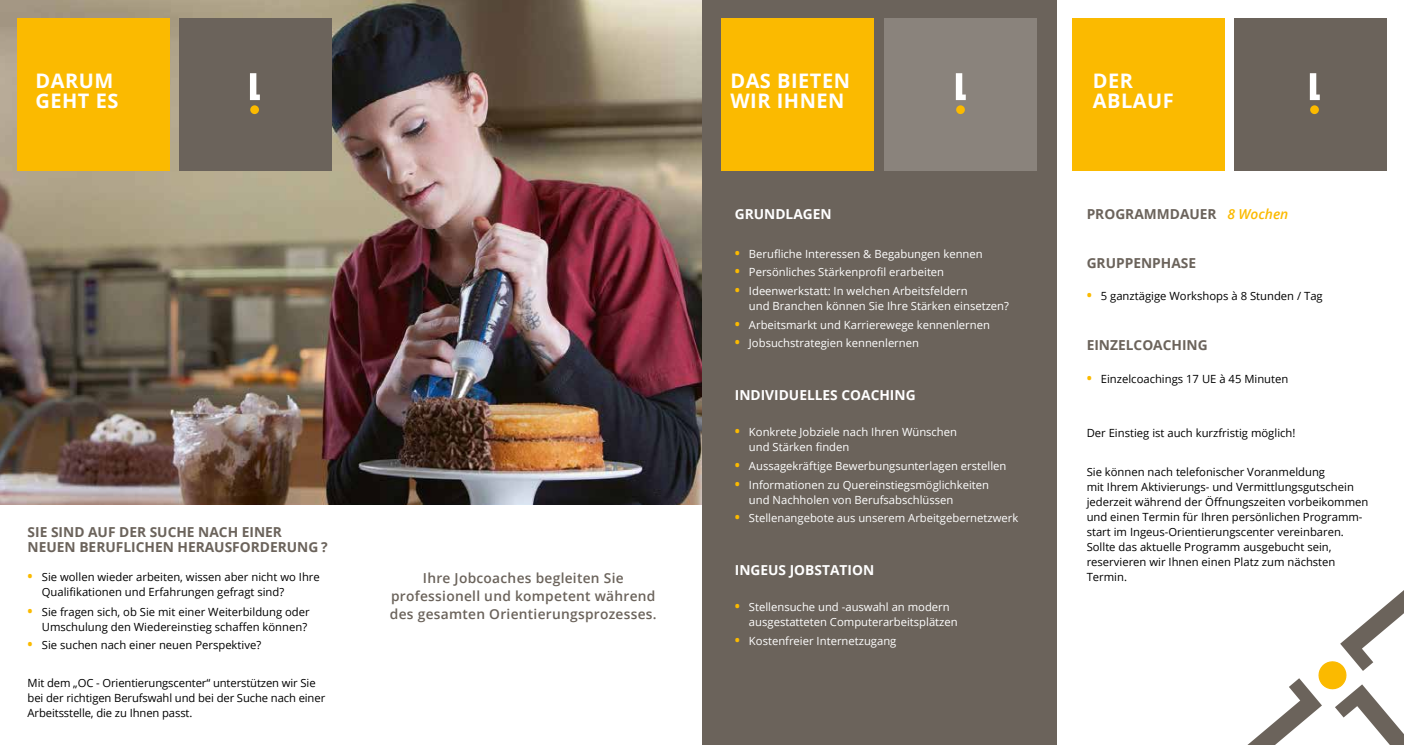
<style>
.page{position:relative;width:1404px;height:745px;background:#fff}
.page>*{position:absolute;margin:0;border:0;box-sizing:border-box;transform-origin:0 0}
.t1{font:700 20px/20px "Open Sans";letter-spacing:.025em;color:#fff}
.t2{font:700 13.75px/15px "Open Sans";color:#6b635b}
.t3{font:600 13.75px/17.5px "Open Sans";letter-spacing:.02em;color:#6b635b;text-align:center}
.t4{font:700 13.75px "Open Sans";color:#fff}
.t5{font:11.25px/15px "Open Sans";color:#000}
.t6{font:11.25px/15px "Open Sans";color:#fff}
.s1{font-weight:700;font-size:13.75px;color:#fbba00}
.s2{font-weight:600;font-style:italic;color:#fbba00}
</style>
<div class="page">
<img style="left:0;top:0;width:702px;height:504px">
<div style="left:702px;top:0;width:354px;height:744px;background:#6b635b"></div>
<div style="left:18px;top:18px;width:152px;height:152px;background:#fbba00"></div>
<div style="left:721px;top:18px;width:152px;height:152px;background:#fbba00"></div>
<div style="left:884px;top:18px;width:152px;height:152px;background:#8a837c"></div>
<div style="left:179px;top:18px;width:152px;height:152px;background:#6b635b"></div>
<div style="left:1071px;top:18px;width:153px;height:152px;background:#fbba00"></div>
<div style="left:1234px;top:18px;width:152px;height:152px;background:#6b635b"></div>
<svg style="left:1248px;top:591px;width:155px;height:153px"></svg>
<svg style="left:955px;top:73px;width:10px;height:27px"></svg>
<div style="left:956px;top:105px;width:8px;height:9px;background:#fbba00;border-radius:50%"></div>
<svg style="left:250px;top:73px;width:10px;height:27px"></svg>
<div style="left:250px;top:105px;width:9px;height:9px;background:#fbba00;border-radius:50%"></div>
<svg style="left:1309px;top:73px;width:10px;height:27px"></svg>
<svg style="left:1309px;top:105px;width:9px;height:9px"></svg>
<h1 class="t1" style="left:35px;top:70px;width:84px">DARUM<br>GEHT ES</h1>
<h1 class="t1" style="left:730px;top:70px;width:121px">DAS BIETEN<br>WIR IHNEN</h1>
<h1 class="t1" style="left:1092px;top:70px;width:82px">DER<br>ABLAUF</h1>
<p class="t2" style="left:28px;top:524px;width:301px">SIE SIND AUF DER SUCHE NACH EINER<br>NEUEN BERUFLICHEN HERAUSFORDERUNG ?</p>
<p class="t5" style="left:42px;top:568px;width:279px;text-indent:-14px"><span class="s1">•</span> Sie wollen wieder arbeiten, wissen aber nicht wo Ihre<br>Qualifikationen und Erfahrungen gefragt sind?</p>
<p class="t5" style="left:28px;top:603px;width:283px;text-align:right"><span class="s1">•</span> Sie fragen sich, ob Sie mit einer Weiterbildung oder<br>Umschulung den Wiedereinstieg schaffen können?</p>
<p class="t5" style="left:28px;top:637px;width:235px"><span class="s1">•</span> Sie suchen nach einer neuen Perspektive?</p>
<p class="t5" style="left:28px;top:674px;width:299px">Mit dem „OC - Orientierungscenter“ unterstützen wir Sie bei der richtigen Berufswahl und bei der Suche nach einer<br>Arbeitsstelle, die zu Ihnen passt.</p>
<p class="t3" style="left:390px;top:569px;width:268px">Ihre Jobcoaches begleiten Sie professionell und kompetent während des gesamten Orientierungsprozesses.</p>
<p class="t4" style="left:734px;top:204px;width:98px">GRUNDLAGEN</p>
<p class="t6" style="left:734px;top:246px;width:249px"><span class="s1">•</span> Berufliche Interessen &amp; Begabungen kennen</p>
<p class="t6" style="left:734px;top:264px;width:211px"><span class="s1">•</span> Persönliches Stärkenprofil erarbeiten</p>
<p class="t6" style="left:749px;top:283px;width:261px;text-indent:-14px"><span class="s1">•</span> Ideenwerkstatt: In welchen Arbeitsfeldern<br>und Branchen können Sie Ihre Stärken einsetzen?</p>
<p class="t6" style="left:734px;top:316px;width:257px"><span class="s1">•</span> Arbeitsmarkt und Karrierewege kennenlernen</p>
<p class="t6" style="left:734px;top:335px;width:186px"><span class="s1">•</span> Jobsuchstrategien kennenlernen</p>
<p class="t4" style="left:734px;top:385px;width:182px">INDIVIDUELLES COACHING</p>
<p class="t6" style="left:749px;top:424px;width:210px;text-indent:-14px"><span class="s1">•</span> Konkrete Jobziele nach Ihren Wünschen und Stärken finden</p>
<p class="t6" style="left:734px;top:458px;width:273px"><span class="s1">•</span> Aussagekräftige Bewerbungsunterlagen erstellen</p>
<p class="t6" style="left:749px;top:476px;width:242px;text-indent:-14px"><span class="s1">•</span> Informationen zu Quereinstiegsmöglichkeiten und Nachholen von Berufsabschlüssen</p>
<p class="t6" style="left:734px;top:510px;width:285px"><span class="s1">•</span> Stellenangebote aus unserem Arbeitgebernetzwerk</p>
<p class="t4" style="left:734px;top:559px;width:141px">INGEUS JOBSTATION</p>
<p class="t6" style="left:749px;top:599px;width:210px;text-indent:-14px"><span class="s1">•</span> Stellensuche und -auswahl an modern ausgestatteten Computerarbeitsplätzen</p>
<p class="t6" style="left:734px;top:632px;width:163px"><span class="s1">•</span> Kostenfreier Internetzugang</p>
<p class="t2" style="left:1086px;top:206px;width:203px">PROGRAMMDAUER <span class="s2">8 Wochen</span></p>
<p class="t2" style="left:1086px;top:254px;width:111px">GRUPPENPHASE</p>
<p class="t5" style="left:1086px;top:288px;width:237px"><span class="s1">•</span> 5 ganztägige Workshops à 8 Stunden / Tag</p>
<p class="t2" style="left:1086px;top:336px;width:123px">EINZELCOACHING</p>
<p class="t5" style="left:1086px;top:371px;width:203px"><span class="s1">•</span> Einzelcoachings 17 UE à 45 Minuten</p>
<p class="t5" style="left:1086px;top:424px;width:210px">Der Einstieg ist auch kurzfristig möglich!</p>
<p class="t5" style="left:1086px;top:464px;width:283px">Sie können nach telefonischer Voranmeldung<br>mit Ihrem Aktivierungs- und Vermittlungsgutschein jederzeit während der Öffnungszeiten vorbeikommen und einen Termin für Ihren persönlichen Programm&shy;start im Ingeus-Orientierungscenter vereinbaren.<br>Sollte das aktuelle Programm ausgebucht sein, reservieren wir Ihnen einen Platz zum nächsten Termin.</p>
</div>
